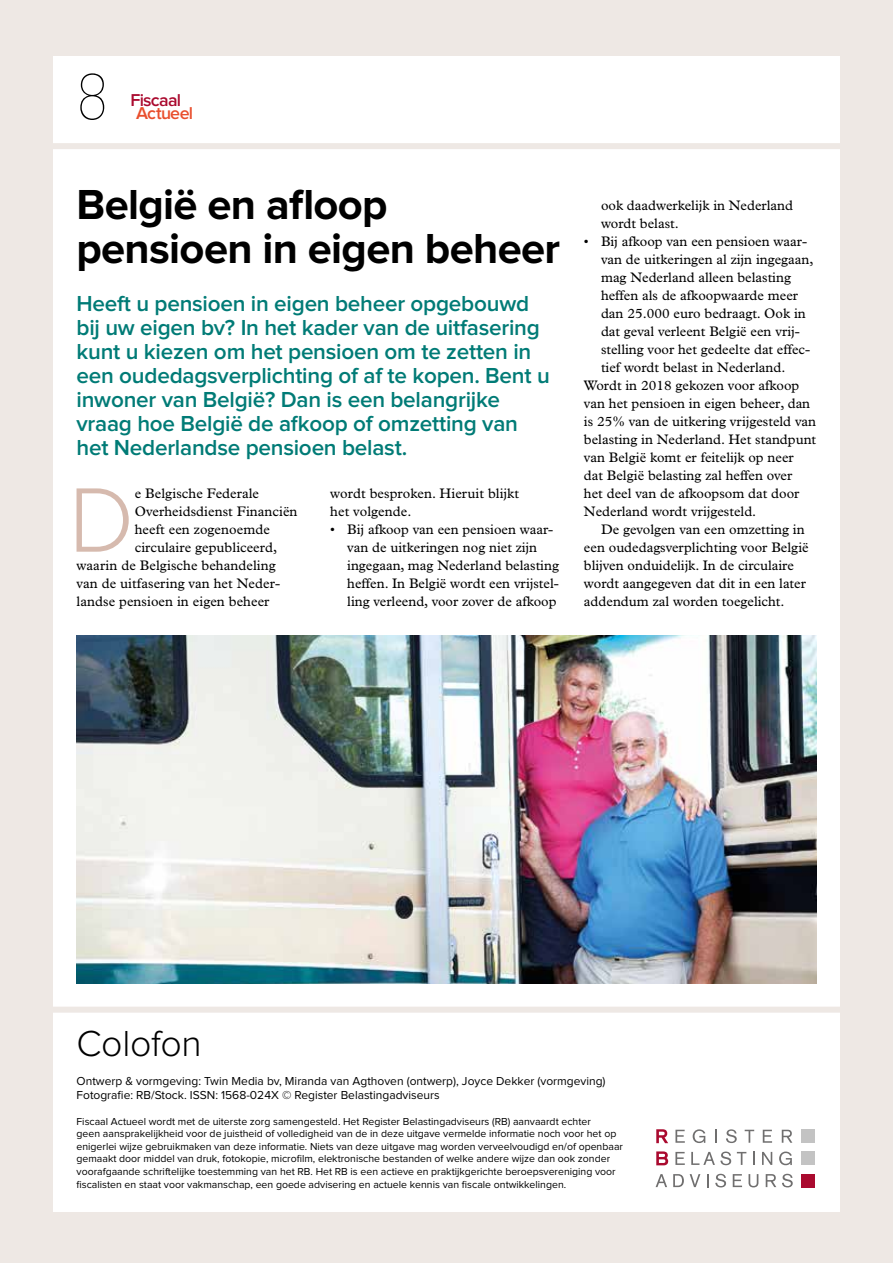
<style>
.page{position:relative;width:893px;height:1263px;background:#eee8e4}
.page>*{position:absolute;margin:0;border:0;box-sizing:border-box;transform-origin:0 0}
.t1{font:300 94.8px "Proxima Nova";color:#d6baae}
.t2{font:100 63px "Glypha LT Std";color:#000}
.t3{font:700 43.5px/43.5px "Proxima Nova";letter-spacing:-.015em;color:#000}
.t4{font:300 37.5px "Proxima Nova";letter-spacing:-.01em;color:#000}
.t5{font:600 22.5px/24px "Proxima Nova";letter-spacing:-.01em;color:#007b76}
.t6{font:600 17.85px "Proxima Nova";letter-spacing:-.04em;color:#aa0a2f}
.t7{font:600 17.85px "Proxima Nova";letter-spacing:-.035em;color:#e94f2d}
.t8{font:13.8px/18px "Plantin Std";color:#000}
.t9{font:12px/14.4px "Proxima Nova";color:#000}
.t10{font:10.5px/12.6px "Proxima Nova";color:#000}
</style>
<div class="page">
<div style="left:53px;top:56px;width:776px;height:1156px;background:#fff"></div>
<div style="left:0;top:143px;width:893px;height:6px;background:#eee8e4"></div>
<img style="left:77px;top:635px;width:739px;height:349px">
<div style="left:0;top:1007px;width:872px;height:6px;background:#eee8e4"></div>
<svg style="left:656px;top:1129px;width:12px;height:14px"></svg>
<svg style="left:675px;top:1130px;width:10px;height:13px"></svg>
<svg style="left:693px;top:1129px;width:12px;height:14px"></svg>
<svg style="left:715px;top:1130px;width:2px;height:13px"></svg>
<svg style="left:726px;top:1129px;width:11px;height:14px"></svg>
<svg style="left:745px;top:1130px;width:9px;height:13px"></svg>
<svg style="left:763px;top:1130px;width:9px;height:13px"></svg>
<svg style="left:782px;top:1130px;width:10px;height:13px"></svg>
<svg style="left:656px;top:1151px;width:12px;height:14px"></svg>
<svg style="left:675px;top:1152px;width:10px;height:13px"></svg>
<svg style="left:691px;top:1151px;width:40px;height:14px"></svg>
<svg style="left:737px;top:1152px;width:9px;height:13px"></svg>
<svg style="left:753px;top:1152px;width:2px;height:13px"></svg>
<svg style="left:762px;top:1152px;width:10px;height:13px"></svg>
<svg style="left:779px;top:1151px;width:13px;height:14px"></svg>
<svg style="left:656px;top:1174px;width:11px;height:13px"></svg>
<svg style="left:673px;top:1174px;width:11px;height:13px"></svg>
<svg style="left:690px;top:1174px;width:10px;height:13px"></svg>
<svg style="left:707px;top:1174px;width:1px;height:13px"></svg>
<svg style="left:715px;top:1174px;width:11px;height:13px"></svg>
<svg style="left:733px;top:1174px;width:9px;height:13px"></svg>
<svg style="left:748px;top:1174px;width:10px;height:13px"></svg>
<svg style="left:766px;top:1174px;width:10px;height:13px"></svg>
<svg style="left:782px;top:1174px;width:11px;height:13px"></svg>
<div style="left:801px;top:1174px;width:13px;height:13px;background:#aa0a2f"></div>
<div style="left:801px;top:1152px;width:13px;height:13px;background:#c3c3c3"></div>
<div style="left:801px;top:1130px;width:13px;height:13px;background:#c3c3c3"></div>
<h2 class="t2" style="left:77px;top:60px;width:33px">8</h2>
<p class="t6" style="left:130px;top:92px;width:52px">Fiscaal</p>
<p class="t7" style="left:136px;top:105px;width:59px">Actueel</p>
<h3 class="t3" style="left:77px;top:185px;width:485px">België en afloop pensioen in eigen beheer</h3>
<p class="t5" style="left:77px;top:292px;width:475px">Heeft u pensioen in eigen beheer opgebouwd bij uw eigen bv? In het kader van de uitfasering kunt u kiezen om het pensioen om te zetten in een oudedagsverplichting of af te kopen. Bent u inwoner van België? Dan is een belangrijke vraag hoe België de afkoop of omzetting van het Nederlandse pensioen belast.</p>
<h1 class="t1" style="left:69px;top:477px;width:67px">D</h1>
<p class="t8" style="left:135px;top:484px;width:126px">e Belgische Federale</p>
<p class="t8" style="left:135px;top:502px;width:164px">Overheidsdienst Financiën</p>
<p class="t8" style="left:135px;top:520px;width:137px">heeft een zogenoemde</p>
<p class="t8" style="left:135px;top:538px;width:144px">circulaire gepubliceerd,</p>
<p class="t8" style="left:77px;top:556px;width:201px">waarin de Belgische behandeling</p>
<p class="t8" style="left:77px;top:574px;width:205px">van de uitfasering van het Neder-</p>
<p class="t8" style="left:77px;top:592px;width:194px">landse pensioen in eigen beheer</p>
<p class="t8" style="left:330px;top:484px;width:190px">wordt besproken. Hieruit blijkt het volgende.</p>
<p class="t8" style="left:347px;top:520px;width:213px;text-indent:-17px">• Bij afkoop van een pensioen waar&shy;van de uitkeringen nog niet zijn ingegaan, mag Nederland belasting heffen. In België wordt een vrijstel&shy;ling verleend, voor zover de afkoop</p>
<p class="t8" style="left:601px;top:196px;width:194px">ook daadwerkelijk in Nederland wordt belast.</p>
<p class="t8" style="left:584px;top:232px;width:225px">• Bij afkoop van een pensioen waar-</p>
<p class="t8" style="left:601px;top:250px;width:214px">van de uitkeringen al zijn ingegaan,</p>
<p class="t8" style="left:601px;top:268px;width:191px">mag Nederland alleen belasting</p>
<p class="t8" style="left:601px;top:286px;width:199px">heffen als de afkoopwaarde meer</p>
<p class="t8" style="left:601px;top:304px;width:206px">dan 25.000 euro bedraagt. Ook in</p>
<p class="t8" style="left:601px;top:322px;width:200px">dat geval verleent België een vrij-</p>
<p class="t8" style="left:601px;top:340px;width:211px">stelling voor het gedeelte dat effec-</p>
<p class="t8" style="left:601px;top:358px;width:186px">tief wordt belast in Nederland.</p>
<p class="t8" style="left:584px;top:376px;width:217px">Wordt in 2018 gekozen voor afkoop</p>
<p class="t8" style="left:584px;top:394px;width:228px">van het pensioen in eigen beheer, dan</p>
<p class="t8" style="left:584px;top:412px;width:234px">is 25% van de uitkering vrijgesteld van</p>
<p class="t8" style="left:584px;top:430px;width:234px">belasting in Nederland. Het standpunt</p>
<p class="t8" style="left:584px;top:448px;width:211px">van België komt er feitelijk op neer</p>
<p class="t8" style="left:584px;top:466px;width:210px">dat België belasting zal heffen over</p>
<p class="t8" style="left:584px;top:484px;width:217px">het deel van de afkoopsom dat door</p>
<p class="t8" style="left:584px;top:502px;width:174px">Nederland wordt vrijgesteld.</p>
<p class="t8" style="left:601px;top:520px;width:205px">De gevolgen van een omzetting in</p>
<p class="t8" style="left:584px;top:538px;width:226px">een oudedagsverplichting voor België</p>
<p class="t8" style="left:584px;top:556px;width:211px">blijven onduidelijk. In de circulaire</p>
<p class="t8" style="left:584px;top:574px;width:223px">wordt aangegeven dat dit in een later</p>
<p class="t8" style="left:584px;top:592px;width:202px">addendum zal worden toegelicht.</p>
<h3 class="t4" style="left:77px;top:1026px;width:127px">Colofon</h3>
<p class="t9" style="left:77px;top:1074px;width:531px">Ontwerp &amp; vormgeving: Twin Media bv, Miranda van Agthoven (ontwerp), Joyce Dekker (vormgeving)<br>Fotografie: RB/Stock. ISSN: 1568-024X © Register Belastingadviseurs</p>
<p class="t10" style="left:77px;top:1115px;width:548px">Fiscaal Actueel wordt met de uiterste zorg samengesteld. Het Register Belastingadviseurs (RB) aanvaardt echter<br>geen aansprakelijkheid voor de juistheid of volledigheid van de in deze uitgave vermelde informatie noch voor het op enigerlei wijze gebruikmaken van deze informatie. Niets van deze uitgave mag worden verveelvoudigd en/of openbaar gemaakt door middel van druk, fotokopie, microfilm, elektronische bestanden of welke andere wijze dan ook zonder voorafgaande schriftelijke toestemming van het RB. Het RB is een actieve en praktijkgerichte beroepsvereniging voor fiscalisten en staat voor vakmanschap, een goede advisering en actuele kennis van fiscale ontwikkelingen.</p>
</div>
